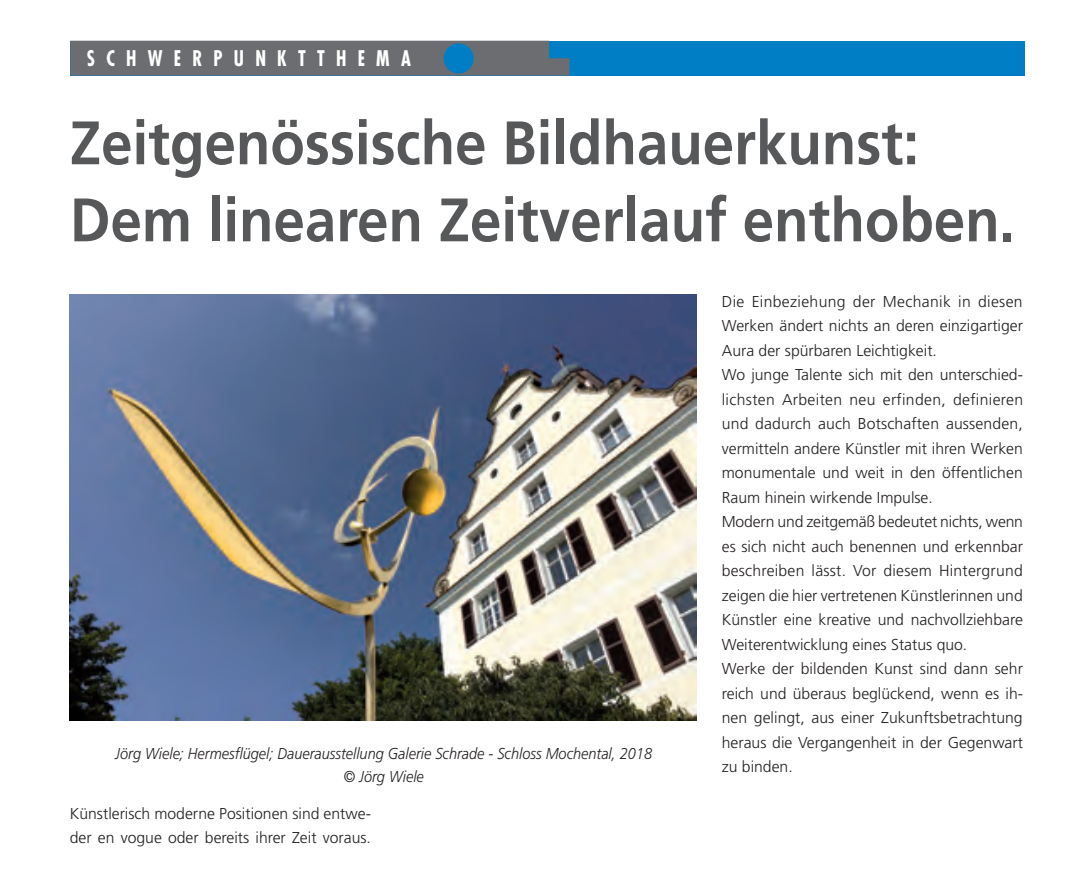
<style>
.page{position:relative;width:1081px;height:877px;background:#fff}
.page>*{position:absolute;margin:0;border:0;box-sizing:border-box;transform-origin:0 0}
.t1{font:700 61.25px/77px "Frutiger";color:#57585a;scale:.92 1}
.t2{font:700 condensed 21px "Futura";letter-spacing:.6em;color:#fff;scale:.89 1}
.t3{font:300 15.75px/24.5px "Frutiger";color:#231f20}
.t4{font:italic 300 15.75px/22.8px "Frutiger";color:#231f20;text-align:center;scale:.92 1}
</style>
<div class="page">
<img style="left:70px;top:294px;width:626px;height:426px">
<div style="left:70px;top:41px;width:954px;height:35px;background:#007ec5"></div>
<div style="left:70px;top:41px;width:499px;height:35px;background:#6c6d70"></div>
<div style="left:443px;top:43px;width:30px;height:30px;background:#007ec5;border-radius:50%"></div>
<h2 class="t2" style="left:87px;top:45px;width:365px">SCHWERPUNKTTHEMA</h2>
<h1 class="t1" style="left:70px;top:104px;width:1028px">Zeitgenössische Bildhauerkunst:<br>Dem linearen Zeitverlauf enthoben.</h1>
<p class="t4" style="left:115px;top:742px;width:585px">Jörg Wiele; Hermesflügel; Dauerausstellung Galerie Schrade - Schloss Mochental, 2018 © Jörg Wiele</p>
<p class="t3" style="left:70px;top:801px;width:302px">Künstlerisch moderne Positionen sind entwe&shy;der en vogue oder bereits ihrer Zeit voraus.</p>
<p class="t3" style="left:721px;top:289px;width:303px">Die Einbeziehung der Mechanik in diesen Werken ändert nichts an deren einzigartiger Aura der spürbaren Leichtigkeit.<br>Wo junge Talente sich mit den unterschied&shy;lichsten Arbeiten neu erfinden, definieren und dadurch auch Botschaften aussenden, vermitteln andere Künstler mit ihren Werken monumentale und weit in den öffentlichen Raum hinein wirkende Impulse.<br>Modern und zeitgemäß bedeutet nichts, wenn es sich nicht auch benennen und erkennbar beschreiben lässt. Vor diesem Hintergrund zeigen die hier vertretenen Künstlerinnen und Künstler eine kreative und nachvollziehbare Weiterentwicklung eines Status quo.<br>Werke der bildenden Kunst sind dann sehr reich und überaus beglückend, wenn es ih&shy;nen gelingt, aus einer Zukunftsbetrachtung heraus die Vergangenheit in der Gegenwart zu binden.</p>
</div>
